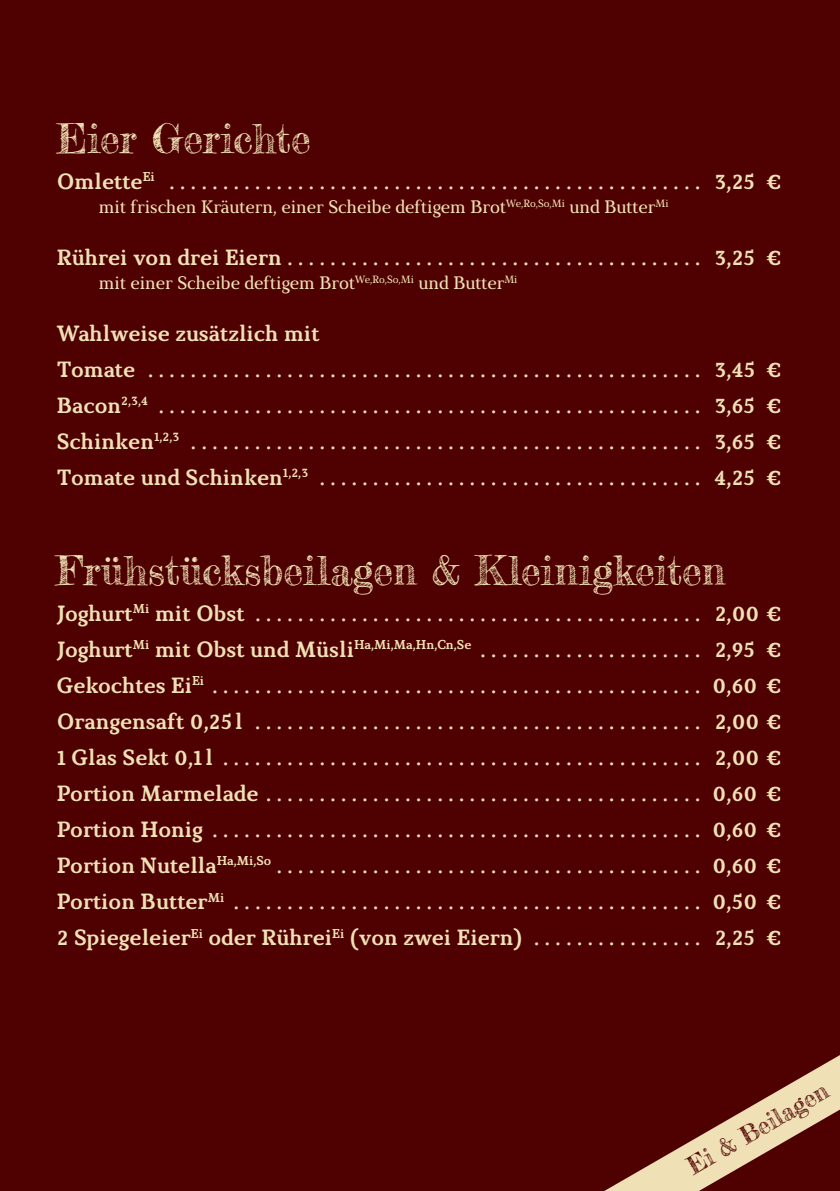
<style>
.page{position:relative;width:840px;height:1191px;background:#fff}
.page>*{position:absolute;margin:0;border:0;box-sizing:border-box;transform-origin:0 0}
.t1{font:40px "Frederickathe Great";color:#efe1b5}
.t2{font:24px "Frederickathe Great";color:#4f0000}
.t3{font:700 22px/36px "Marta";color:#efe1b5}
.t4{font:18px "Marta";color:#efe1b5}
</style>
<div class="page">
<div style="left:0;top:0;width:839px;height:1191px;background:#4f0000"></div>
<svg style="left:604px;top:1055px;width:235px;height:136px"></svg>
<h1 class="t1" style="left:57px;top:113px;width:255px">Eier Gerichte</h1>
<p class="t3" style="left:57px;top:163px;width:724px">Omlette<sup>Ei</sup> . . . . . . . . . . . . . . . . . . . . . . . . . . . . . . . . . . . . . . . . . . . . . . . . . . 3,25 €</p>
<p class="t4" style="left:99px;top:196px;width:571px">mit frischen Kräutern, einer Scheibe deftigem Brot<sup>We,Ro,So,Mi</sup> und Butter<sup>Mi</sup></p>
<p class="t3" style="left:57px;top:239px;width:724px">Rührei von drei Eiern . . . . . . . . . . . . . . . . . . . . . . . . . . . . . . . . . . . . . . . 3,25 €</p>
<p class="t4" style="left:99px;top:272px;width:420px">mit einer Scheibe deftigem Brot<sup>We,Ro,So,Mi</sup> und Butter<sup>Mi</sup></p>
<p class="t3" style="left:57px;top:315px;width:724px">Wahlweise zusätzlich mit<br>Tomate . . . . . . . . . . . . . . . . . . . . . . . . . . . . . . . . . . . . . . . . . . . . . . . . . . . . 3,45 € Bacon<sup>2,3,4</sup> . . . . . . . . . . . . . . . . . . . . . . . . . . . . . . . . . . . . . . . . . . . . . . . . . . . 3,65 € Schinken<sup>1,2,3</sup> . . . . . . . . . . . . . . . . . . . . . . . . . . . . . . . . . . . . . . . . . . . . . . . . 3,65 € Tomate und Schinken<sup>1,2,3</sup> . . . . . . . . . . . . . . . . . . . . . . . . . . . . . . . . . . . . 4,25 €</p>
<h1 class="t1" style="left:57px;top:545px;width:669px">Frühstücksbeilagen &amp; Kleinigkeiten</h1>
<p class="t3" style="left:57px;top:595px;width:724px;text-align:justify">Joghurt<sup>Mi</sup> mit Obst . . . . . . . . . . . . . . . . . . . . . . . . . . . . . . . . . . . . . . . . . . 2,00 € Joghurt<sup>Mi</sup> mit Obst und Müsli<sup>Ha,Mi,Ma,Hn,Cn,Se</sup> . . . . . . . . . . . . . . . . . . . . . 2,95 € Gekochtes Ei<sup>Ei</sup> . . . . . . . . . . . . . . . . . . . . . . . . . . . . . . . . . . . . . . . . . . . . . . 0,60 € Orangensaft 0,25l . . . . . . . . . . . . . . . . . . . . . . . . . . . . . . . . . . . . . . . . . . 2,00 € 1 Glas Sekt 0,1 l . . . . . . . . . . . . . . . . . . . . . . . . . . . . . . . . . . . . . . . . . . . . . 2,00 € Portion Marmelade . . . . . . . . . . . . . . . . . . . . . . . . . . . . . . . . . . . . . . . . . 0,60 € Portion Honig . . . . . . . . . . . . . . . . . . . . . . . . . . . . . . . . . . . . . . . . . . . . . . 0,60 € Portion Nutella<sup>Ha,Mi,So</sup> . . . . . . . . . . . . . . . . . . . . . . . . . . . . . . . . . . . . . . . . 0,60 € Portion Butter<sup>Mi</sup> . . . . . . . . . . . . . . . . . . . . . . . . . . . . . . . . . . . . . . . . . . . . 0,50 € 2 Spiegeleier<sup>Ei</sup> oder Rührei<sup>Ei</sup> (von zwei Eiern) . . . . . . . . . . . . . . . . 2,25 €</p>
<p class="t2" style="left:681px;top:1154px;width:160px;rotate:-30deg">Ei &amp; Beilagen</p>
</div>
